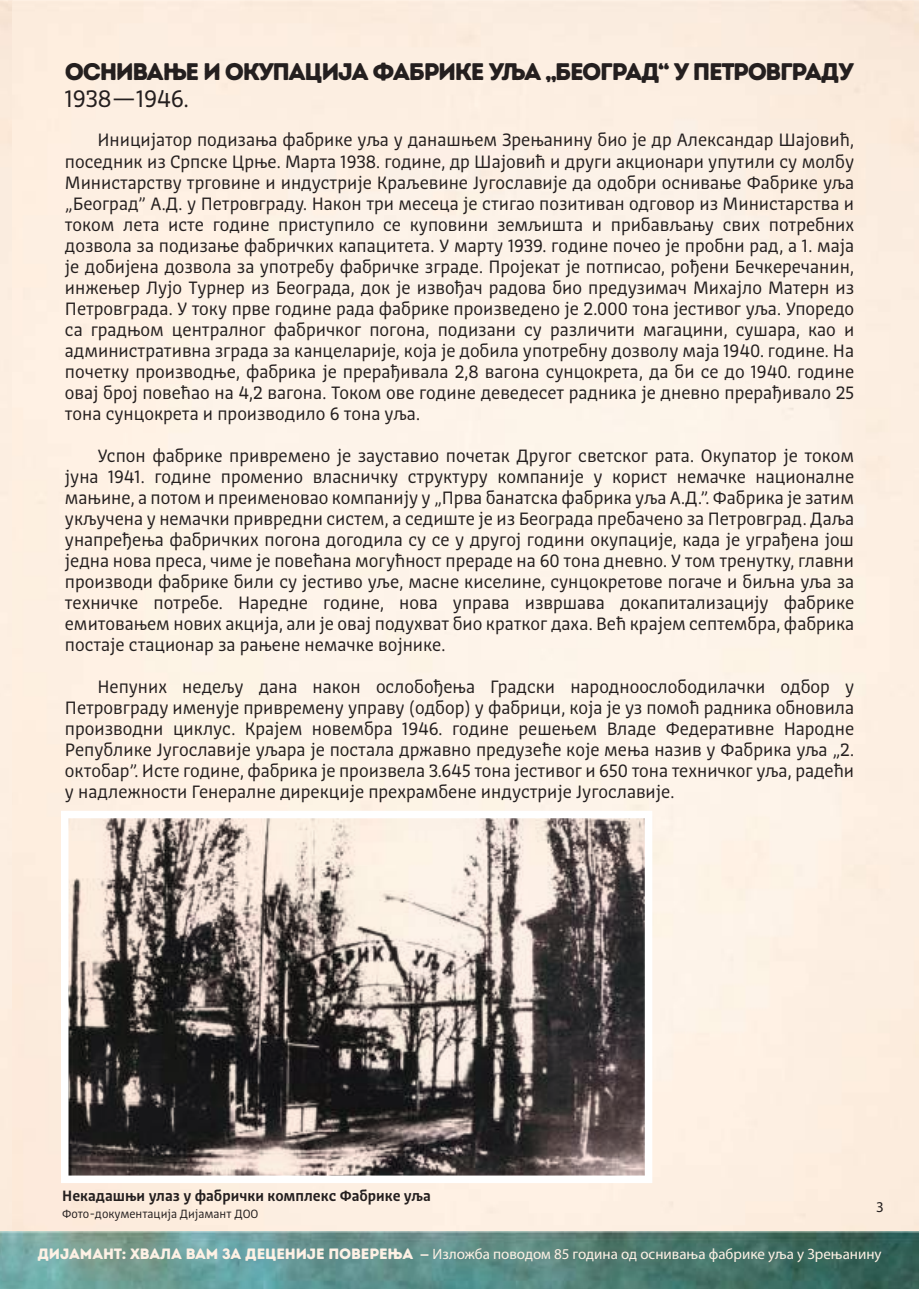
<style>
.page{position:relative;width:919px;height:1289px;background:#fff}
.page>*{position:absolute;margin:0;border:0;box-sizing:border-box;transform-origin:0 0}
.t1{font:24px "Intro Rust Base";letter-spacing:-.06em;color:#241f1f}
.t2{font:24px "Orto RNIDS";letter-spacing:-.01em;color:#241f1f}
.t3{font:18px/21px "Orto RNIDS";color:#241f1f;text-align:justify}
.t4{font:15px "Myriad Pro";color:#fef1e5}
.t5{font:700 15px "Orto RNIDS";color:#241f1f}
.t6{font:15px "Myriad Pro";color:#241f1f}
.t7{font:12px "Orto RNIDS";color:#241f1f}
.s1{font-family:"Intro Rust Base"}
.s2{font-weight:700}
</style>
<div class="page">
<img style="left:0;top:1231px;width:918px;height:57px">
<svg style="left:61px;top:810px;width:591px;height:366px;background:#837a76"></svg>
<h1 class="t1" style="left:65px;top:57px;width:790px">Оснивање и окупација Фабрике уља „Београд“ у Петровграду</h1>
<h1 class="t2" style="left:65px;top:85px;width:125px">1938—1946.</h1>
<p class="t3" style="left:65px;top:130px;width:790px;text-indent:32px">Иницијатор подизања фабрике уља у данашњем Зрењанину био је др Александар Шајовић, поседник из Српске Црње. Марта 1938. године, др Шајовић и други акционари упутили су молбу Министарству трговине и индустрије Краљевине Југославије да одобри оснивање Фабрике уља „Београд” А.Д. у Петровграду. Након три месеца је стигао позитиван одговор из Министарства и током лета исте године приступило се куповини земљишта и прибављању свих потребних дозвола за подизање фабричких капацитета. У марту 1939. године почео је пробни рад, а 1. маја је добијена дозвола за употребу фабричке зграде. Пројекат је потписао, рођени Бечкеречанин, инжењер Лујо Турнер из Београда, док је извођач радова био предузимач Михајло Матерн из Петровграда. У току прве године рада фабрике произведено је 2.000 тона јестивог уља. Упоредо са градњом централног фабричког погона, подизани су различити магацини, сушара, као и административна зграда за канцеларије, која је добила употребну дозволу маја 1940. године. На почетку производње, фабрика је прерађивала 2,8 вагона сунцокрета, да би се до 1940. године овај број повећао на 4,2 вагона. Током ове године деведесет радника је дневно прерађивало 25 тона сунцокрета и производило 6 тона уља.</p>
<p class="t3" style="left:65px;top:445px;width:790px;text-indent:32px">Успон фабрике привремено је зауставио почетак Другог светског рата. Окупатор је током јуна 1941. године променио власничку структуру компаније у корист немачке националне мањине, а потом и преименовао компанију у „Прва банатска фабрика уља А.Д.”. Фабрика је затим укључена у немачки привредни систем, а седиште је из Београда пребачено за Петровград. Даља унапређења фабричких погона догодила су се у другој години окупације, када је уграђена још једна нова преса, чиме је повећана могућност прераде на 60 тона дневно. У том тренутку, главни производи фабрике били су јестиво уље, масне киселине, сунцокретове погаче и биљна уља за техничке потребе. Наредне године, нова управа извршава докапитализацију фабрике емитовањем нових акција, али је овај подухват био кратког даха. Већ крајем септембра, фабрика постаје стационар за рањене немачке војнике.</p>
<p class="t3" style="left:65px;top:676px;width:790px;text-indent:32px">Непуних недељу дана након ослобођења Градски народноослободилачки одбор у Петровграду именује привремену управу (одбор) у фабрици, која је уз помоћ радника обновила производни циклус. Крајем новембра 1946. године решењем Владе Федеративне Народне Републике Југославије уљара је постала државно предузеће које мења назив у Фабрика уља „2. октобар”. Исте године, фабрика је произвела 3.645 тона јестивог и 650 тона техничког уља, радећи у надлежности Генералне дирекције прехрамбене индустрије Југославије.</p>
<p class="t5" style="left:62px;top:1187px;width:370px">Некадашњи улаз у фабрички комплекс Фабрике уља</p>
<p class="t7" style="left:62px;top:1207px;width:198px">Фото-документација Дијамант ДОО</p>
<p class="t4" style="left:37px;top:1244px;width:845px"><span class="s1">Дијамант: Хвала вам за деценије поверења</span> <span class="s2">-</span> Изложба поводом 85 година од оснивања фабрике уља у Зрењанину</p>
<p class="t6" style="left:876px;top:1197px;width:9px">3</p>
</div>
